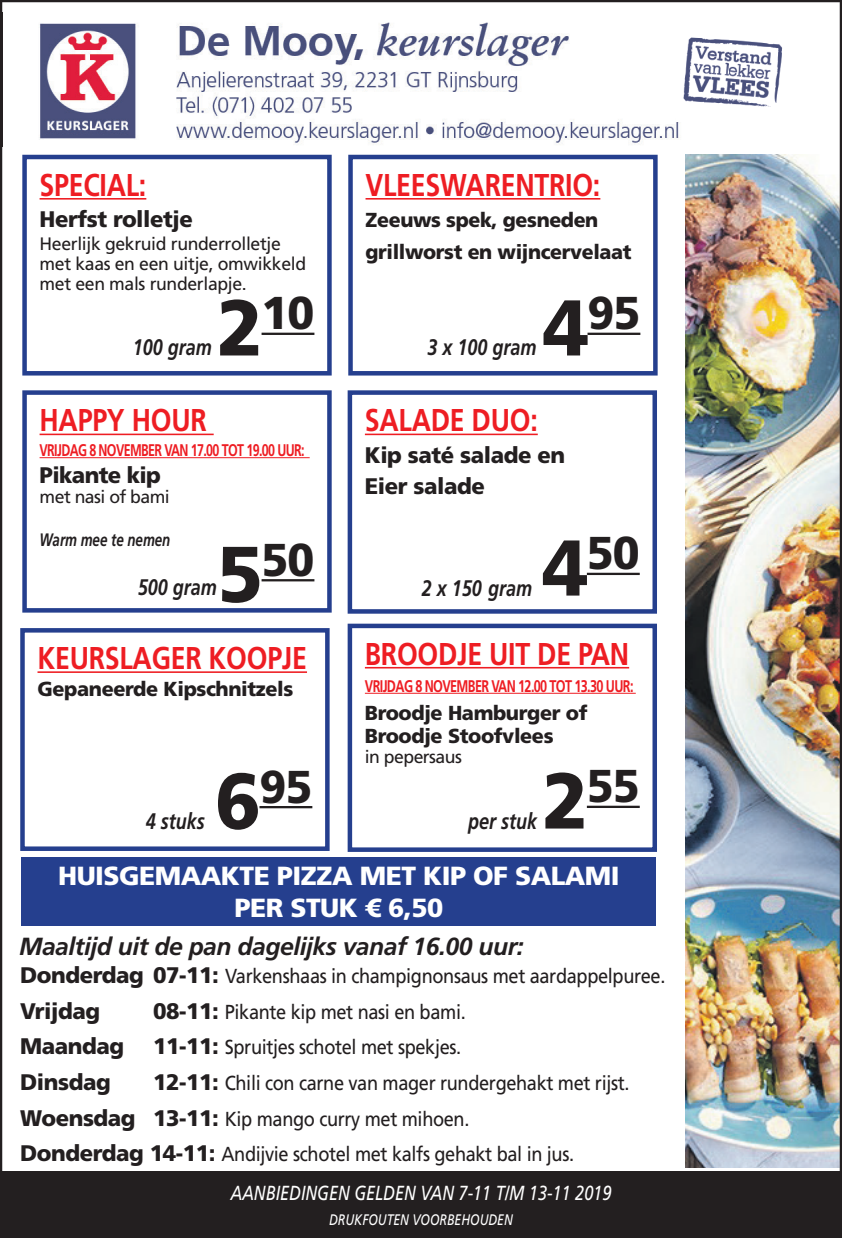
<style>
.page{position:relative;width:842px;height:1238px;background:#fff}
.page>*{position:absolute;margin:0;border:0;box-sizing:border-box;transform-origin:0 0}
.t1{font:900 45.9px "Frutiger LT Std";letter-spacing:-.02em;color:#231f20;scale:.95 1}
.t2{font:700 31.5px "Frutiger LT Std";letter-spacing:-.01em;color:#ee1d23;scale:.85 1}
.t3{font:900 26.1px/31.5px "Frutiger LT Std";letter-spacing:-.02em;color:#fff;text-align:center}
.t4{font:italic 700 24.75px "Frutiger LT Std";letter-spacing:-.02em;color:#231f20}
.t5{font:900 22.5px/31.5px "Frutiger LT Std";letter-spacing:-.02em;color:#231f20}
.t6{font:italic 700 22.5px "Frutiger LT Std";color:#231f20;scale:.8 1}
.t7{font:20.25px/35.6px "Frutiger LT Std";letter-spacing:-.02em;color:#231f20;scale:.9 1}
.t8{font:900 20.25px/22.5px "Frutiger LT Std";letter-spacing:-.02em;color:#231f20}
.t9{font:italic 20.25px "Frutiger LT Std";color:#fff;scale:.8 1}
.t10{font:18px/20.2px "Frutiger LT Std";letter-spacing:-.02em;color:#231f20}
.t11{font:italic 700 18px "Frutiger LT Std";color:#231f20;scale:.74 1}
.t12{font:700 16.88px "Frutiger LT Std";letter-spacing:-.05em;color:#ee1d23;scale:.75 1}
.t13{font:700 16.88px "Frutiger LT Std";letter-spacing:-.05em;color:#ee1d23;scale:.74 1}
.t14{font:italic 15.3px "Frutiger LT Std";color:#fff;scale:.8 1}
.s1{font-size:78.98px}
.s2{font-weight:900;font-size:22.5px}
</style>
<div class="page">
<img style="left:0;top:0;width:842px;height:1171px">
<img style="left:0;top:13px;width:728px;height:134px">
<img style="left:676px;top:29px;width:132px;height:92px">
<div style="left:0;top:1171px;width:842px;height:66px;background:#231f20"></div>
<hr style="left:365px;top:667px;width:264px;height:1px;background:#ee1d23">
<hr style="left:365px;top:692px;width:271px;height:1px;background:#ee1d23">
<hr style="left:587px;top:805px;width:53px;height:3px;background:#231f20">
<div style="left:348px;top:623px;width:309px;height:228px;border:4px solid #253f8e"></div>
<hr style="left:365px;top:433px;width:173px;height:2px;background:#ee1d23">
<hr style="left:587px;top:572px;width:53px;height:3px;background:#231f20">
<div style="left:348px;top:390px;width:309px;height:223px;border:4px solid #253f8e"></div>
<hr style="left:40px;top:433px;width:174px;height:2px;background:#ee1d23">
<hr style="left:40px;top:457px;width:270px;height:1px;background:#ee1d23">
<hr style="left:262px;top:579px;width:52px;height:2px;background:#231f20">
<div style="left:22px;top:390px;width:310px;height:222px;border:4px solid #253f8e"></div>
<hr style="left:365px;top:198px;width:235px;height:1px;background:#ee1d23">
<hr style="left:587px;top:332px;width:53px;height:3px;background:#231f20">
<div style="left:348px;top:155px;width:310px;height:220px;border:4px solid #253f8e"></div>
<hr style="left:40px;top:198px;width:106px;height:1px;background:#ee1d23">
<hr style="left:262px;top:332px;width:52px;height:3px;background:#231f20">
<div style="left:22px;top:155px;width:310px;height:220px;border:4px solid #253f8e"></div>
<hr style="left:38px;top:671px;width:269px;height:2px;background:#ee1d23">
<hr style="left:259px;top:806px;width:53px;height:2px;background:#231f20">
<div style="left:20px;top:628px;width:310px;height:223px;border:4px solid #253f8e"></div>
<div style="left:22px;top:856px;width:634px;height:69px;background:#253f8e"></div>
<h2 class="t2" style="left:40px;top:166px;width:127px">SPECIAL:</h2>
<p class="t5" style="left:40px;top:203px;width:155px">Herfst rolletje</p>
<p class="t10" style="left:40px;top:233px;width:268px">Heerlijk gekruid runderrolletje met kaas en een uitje, omwikkeld met een mals runderlapje.</p>
<p class="t6" style="left:133px;top:334px;width:100px">100 gram</p>
<h1 class="t1" style="left:217px;top:285px;width:104px"><span class="s1">2</span>10</h1>
<h2 class="t2" style="left:40px;top:402px;width:198px">HAPPY HOUR</h2>
<p class="t13" style="left:40px;top:440px;width:360px">VRIJDAG 8 NOVEMBER VAN 17.00 TOT 19.00 UUR:</p>
<p class="t5" style="left:40px;top:459px;width:123px">Pikante kip</p>
<p class="t10" style="left:40px;top:486px;width:132px">met nasi of bami</p>
<p class="t11" style="left:40px;top:529px;width:178px">Warm mee te nemen</p>
<p class="t6" style="left:138px;top:574px;width:100px">500 gram</p>
<h1 class="t1" style="left:217px;top:532px;width:104px"><span class="s1">5</span>50</h1>
<h2 class="t2" style="left:38px;top:639px;width:319px">KEURSLAGER KOOPJE</h2>
<p class="t8" style="left:38px;top:677px;width:257px">Gepaneerde Kipschnitzels</p>
<p class="t6" style="left:146px;top:807px;width:75px">4 stuks</p>
<h1 class="t1" style="left:215px;top:758px;width:104px"><span class="s1">6</span>95</h1>
<h2 class="t2" style="left:365px;top:166px;width:278px">VLEESWARENTRIO:</h2>
<p class="t8" style="left:365px;top:204px;width:267px;line-height:31.5px">Zeeuws spek, gesneden grillworst en wijncervelaat</p>
<h1 class="t1" style="left:543px;top:285px;width:104px"><span class="s1">4</span>95</h1>
<p class="t6" style="left:427px;top:334px;width:138px">3 x 100 gram</p>
<h2 class="t2" style="left:365px;top:402px;width:205px">SALADE DUO:</h2>
<p class="t5" style="left:365px;top:439px;width:202px">Kip saté salade en<br>Eier salade</p>
<p class="t6" style="left:422px;top:574px;width:139px">2 x 150 gram</p>
<h1 class="t1" style="left:542px;top:525px;width:104px"><span class="s1">4</span>50</h1>
<h2 class="t2" style="left:365px;top:635px;width:312px">BROODJE UIT DE PAN</h2>
<p class="t12" style="left:365px;top:675px;width:360px">VRIJDAG 8 NOVEMBER VAN 12.00 TOT 13.30 UUR:</p>
<p class="t8" style="left:365px;top:702px;width:224px">Broodje Hamburger of<br>Broodje Stoofvlees</p>
<p class="t10" style="left:365px;top:747px;width:99px">in pepersaus</p>
<h1 class="t1" style="left:542px;top:758px;width:104px"><span class="s1">2</span>55</h1>
<p class="t6" style="left:468px;top:807px;width:88px">per stuk</p>
<p class="t3" style="left:58px;top:860px;width:563px">HUISGEMAAKTE PIZZA MET KIP OF SALAMI<br>PER STUK € 6,50</p>
<p class="t4" style="left:19px;top:931px;width:506px">Maaltijd uit de pan dagelijks vanaf 16.00 uur:</p>
<p class="t7" style="left:20px;top:958px;width:718px"><span class="s2">Donderdag 07-11:</span> Varkenshaas in champignonsaus met aardappelpuree.</p>
<p class="t5" style="left:20px;top:994px;width:81px">Vrijdag</p>
<p class="t7" style="left:153px;top:993px;width:349px"><span class="s2">08-11:</span> Pikante kip met nasi en bami.</p>
<p class="t5" style="left:20px;top:1030px;width:105px">Maandag</p>
<p class="t7" style="left:153px;top:1029px;width:344px"><span class="s2">11-11:</span> Spruitjes schotel met spekjes.</p>
<p class="t5" style="left:20px;top:1066px;width:92px">Dinsdag</p>
<p class="t7" style="left:20px;top:1065px;width:679px;text-indent:133px"><span class="s2">12-11:</span> Chili con carne van mager rundergehakt met rijst.<br><span class="s2">Woensdag 13-11:</span> Kip mango curry met mihoen.<br><span class="s2">Donderdag 14-11:</span> Andijvie schotel met kalfs gehakt bal in jus.</p>
<p class="t9" style="left:230px;top:1180px;width:478px">AANBIEDINGEN GELDEN VAN 7-11 T/M 13-11 2019</p>
<p class="t14" style="left:329px;top:1210px;width:231px">DRUKFOUTEN VOORBEHOUDEN</p>
</div>
